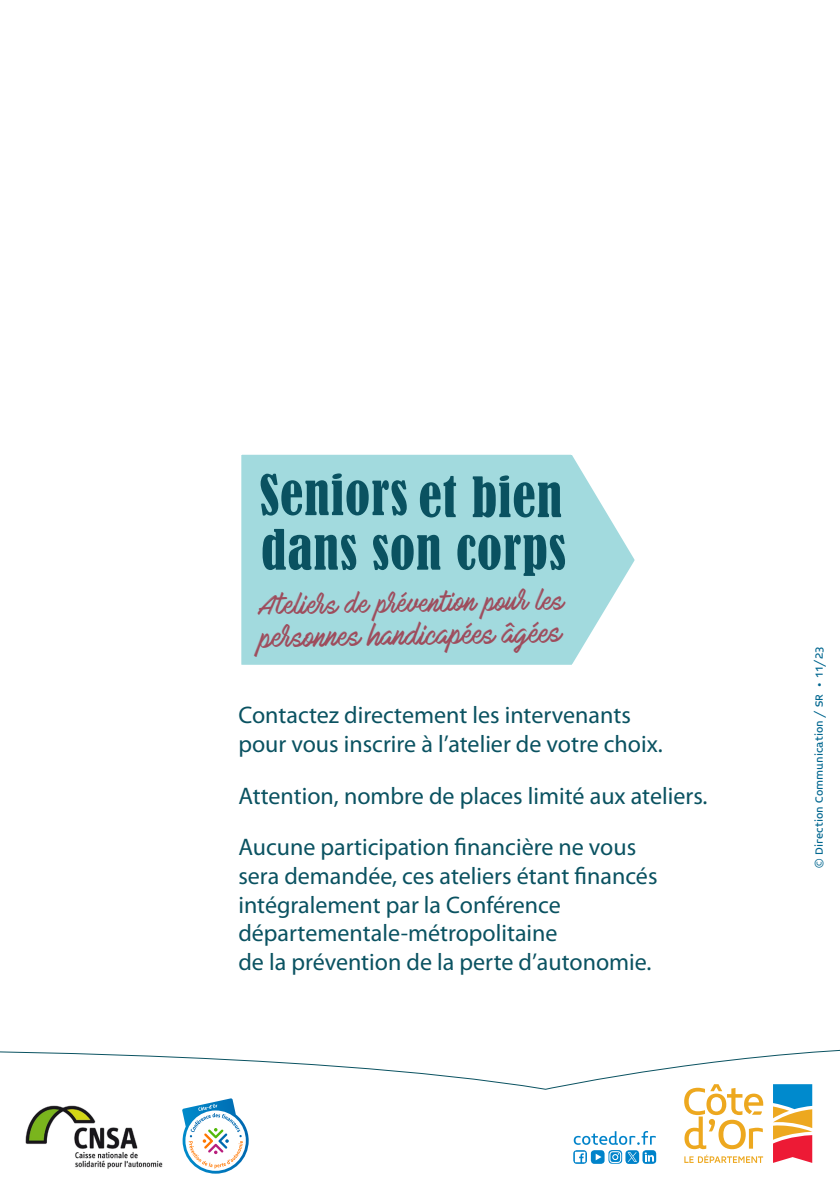
<style>
.page{position:relative;width:840px;height:1191px;background:#fff}
.page>*{position:absolute;margin:0;border:0;box-sizing:border-box;transform-origin:0 0}
.t1{font:condensed 51.8px "Bernard";letter-spacing:.02em;color:#0a5261}
.t2{font:25.8px "Mark My Words";color:#9e4c5c}
.t3{font:24.2px "Mark My Words";color:#9e4c5c}
.t4{font:24px/28.8px "Myriad Pro";color:#0a5261}
.t5{font:500 12px "Midiet Sans";color:#00668f}
</style>
<div class="page">
<svg style="left:241px;top:454px;width:394px;height:211px;background:#a9dde0"></svg>
<svg style="left:0;top:1050px;width:839px;height:124px"></svg>
<svg style="left:769px;top:1081px;width:46px;height:86px"></svg>
<svg style="left:683px;top:1084px;width:79px;height:78px"></svg>
<svg style="left:608px;top:1150px;width:13px;height:13px"></svg>
<svg style="left:609px;top:1151px;width:12px;height:12px"></svg>
<svg style="left:573px;top:1150px;width:13px;height:13px"></svg>
<svg style="left:574px;top:1151px;width:11px;height:11px"></svg>
<svg style="left:642px;top:1150px;width:13px;height:13px"></svg>
<svg style="left:644px;top:1152px;width:9px;height:9px"></svg>
<div style="left:590px;top:1150px;width:14px;height:13px;background:#0083ca;border-radius:3px"></div>
<svg style="left:595px;top:1153px;width:6px;height:7px"></svg>
<svg style="left:573px;top:1131px;width:82px;height:13px"></svg>
<svg style="left:625px;top:1150px;width:13px;height:13px"></svg>
<svg style="left:627px;top:1152px;width:9px;height:9px"></svg>
<img style="left:20px;top:1097px;width:146px;height:75px">
<svg style="left:182px;top:1098px;width:66px;height:75px"></svg>
<p class="t1" style="left:259px;top:465px;width:304px">Seniors et bien</p>
<p class="t1" style="left:261px;top:519px;width:306px">dans son corps</p>
<p class="t3" style="left:259px;top:592px;width:306px;rotate:-1deg">Ateliers de prévention pour les</p>
<p class="t2" style="left:260px;top:623px;width:302px;rotate:-1deg">personnes handicapées âgées</p>
<p class="t4" style="left:238px;top:700px;width:426px">Contactez directement les intervenants pour vous inscrire à l’atelier de votre choix.</p>
<p class="t4" style="left:238px;top:780px;width:470px">Attention, nombre de places limité aux ateliers.</p>
<p class="t4" style="left:238px;top:832px;width:420px">Aucune participation financière ne vous sera demandée, ces ateliers étant financés intégralement par la Conférence départementale-métropolitaine<br>de la prévention de la perte d’autonomie.</p>
<p class="t5" style="left:812px;top:867px;width:222px;rotate:-90deg">© Direction Communication / SR • 11/23</p>
</div>
